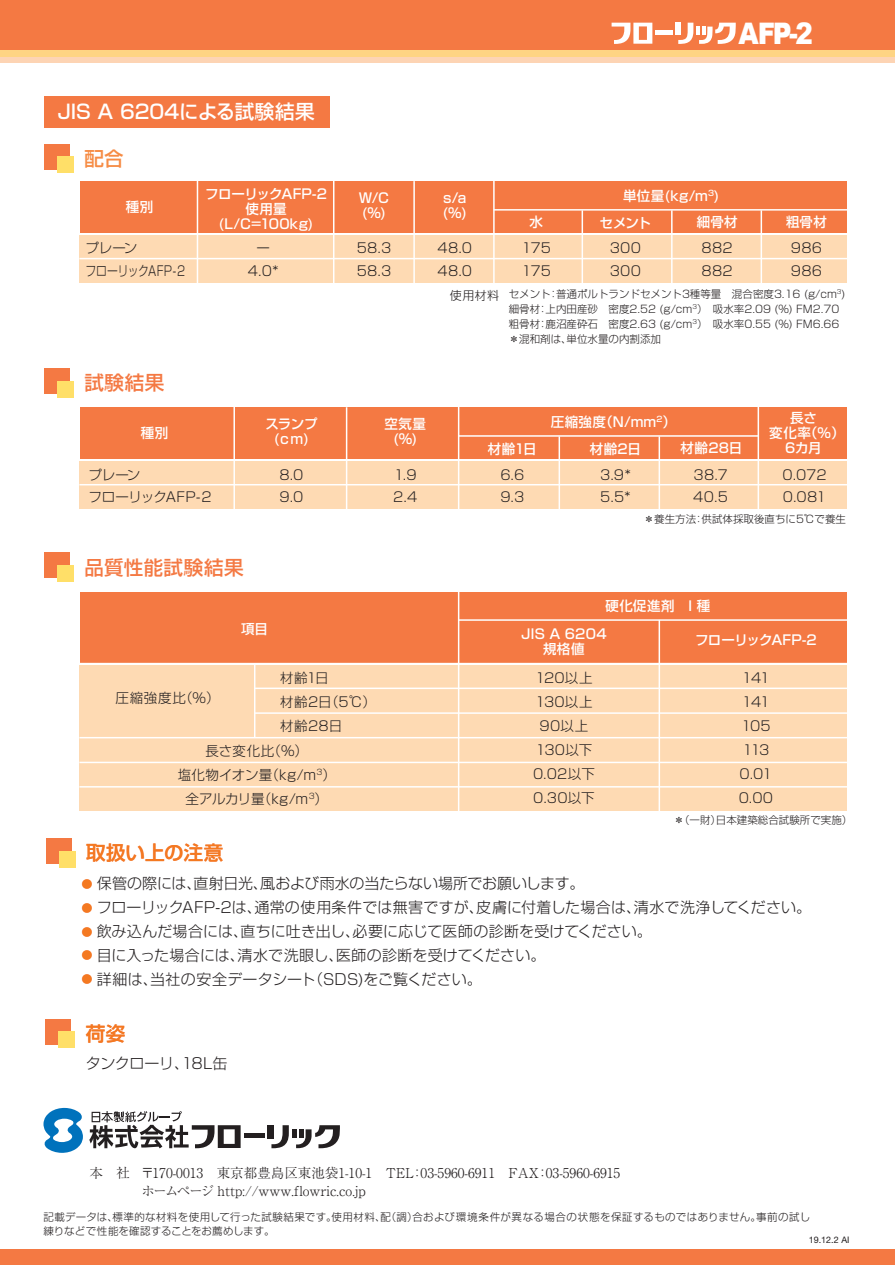
<style>
.page{position:relative;width:895px;height:1265px;background:#fff}
.page>*{position:absolute;margin:0;border:0;box-sizing:border-box;transform-origin:0 0}
.t1{font:900 29.7px "Arial";color:#fff;scale:.88 1}
.t2{font:500 19.5px "Shin Go Pro";letter-spacing:.015em;color:#f47943}
.t3{font:500 19.5px "Shin Go Pro";letter-spacing:-.01em;color:#fff}
.t4{font:500 19.5px "Shin Go Pro";color:#f68c45}
.t5{font:300 15px/24px "Shin Go Pro";letter-spacing:.005em;color:#231f20}
.t6{font:300 15px "Shin Go Pro";letter-spacing:-.02em;color:#231f20}
.t7{font:300 13.5px/22.5px "Shin Go Pro";letter-spacing:.01em;color:#231f20}
.t8{font:500 13.5px/15px "Shin Go Pro";letter-spacing:.01em;color:#fff;text-align:center}
.t9{font:300 13.5px/18px "Ryumin Pro";color:#231f20}
.t10{font:300 13.5px/24px "Shin Go Pro";letter-spacing:-.085em;color:#231f20}
.t11{font:300 13.5px/22.5px "Shin Go Pro";letter-spacing:-.01em;color:#231f20}
.t12{font:300 13.5px/22.5px "Shin Go Pro";letter-spacing:-.015em;color:#231f20}
.t13{font:300 13.5px "Shin Go Pro";letter-spacing:-.025em;color:#231f20}
.t14{font:500 13.5px "Shin Go Pro";letter-spacing:-.04em;color:#fff}
.t15{font:300 12px "Shin Go Pro";color:#231f20}
.t16{font:300 10.5px/15px "Shin Go Pro";color:#231f20}
.t17{font:300 10.5px/13.5px "Shin Go Pro";letter-spacing:.03em;color:#231f20}
.t18{font:10.5px/22.5px "Koz Go Pr 6 N";color:#f47943}
.t19{font:9px "Helvetica Neue";color:#231f20}
</style>
<div class="page">
<div style="left:0;top:0;width:895px;height:63px;background:#fdd4b4"></div>
<div style="left:0;top:0;width:895px;height:57px;background:#fed483"></div>
<div style="left:0;top:0;width:895px;height:49px;background:#f47943"></div>
<div style="left:0;top:1249px;width:895px;height:15px;background:#f47943"></div>
<hr style="left:655px;top:30px;width:17px;height:4px;background:#fff">
<div style="left:675px;top:23px;width:6px;height:12px;background:#fff"></div>
<svg style="left:678px;top:23px;width:58px;height:21px"></svg>
<svg style="left:612px;top:23px;width:40px;height:21px"></svg>
<div style="left:44px;top:97px;width:285px;height:31px;background:#f47943"></div>
<div style="left:44px;top:144px;width:25px;height:25px;background:#f47943"></div>
<div style="left:57px;top:157px;width:16px;height:16px;background:#ffdf68"></div>
<div style="left:46px;top:1019px;width:25px;height:25px;background:#f47943"></div>
<div style="left:59px;top:1031px;width:16px;height:16px;background:#ffdf68"></div>
<div style="left:79px;top:235px;width:767px;height:48px;background:#fedab3"></div>
<div style="left:80px;top:181px;width:766px;height:52px;background:#f47943"></div>
<hr style="left:582px;top:210px;width:1px;height:74px;background:#fff">
<hr style="left:761px;top:210px;width:1px;height:74px;background:#fff">
<hr style="left:671px;top:210px;width:2px;height:74px;background:#fff">
<hr style="left:493px;top:178px;width:2px;height:106px;background:#fff">
<hr style="left:413px;top:181px;width:2px;height:103px;background:#fff">
<hr style="left:333px;top:181px;width:1px;height:103px;background:#fff">
<hr style="left:197px;top:180px;width:1px;height:105px;background:#fff">
<hr style="left:494px;top:209px;width:353px;height:1px;background:#fff">
<hr style="left:79px;top:258px;width:768px;height:1px;background:#fff">
<div style="left:44px;top:369px;width:25px;height:25px;background:#f47943"></div>
<div style="left:57px;top:381px;width:16px;height:16px;background:#ffdf68"></div>
<div style="left:79px;top:461px;width:767px;height:48px;background:#fedab3"></div>
<div style="left:80px;top:407px;width:766px;height:52px;background:#f47943"></div>
<hr style="left:559px;top:436px;width:1px;height:74px;background:#fff">
<hr style="left:758px;top:406px;width:1px;height:104px;background:#fff">
<hr style="left:659px;top:436px;width:1px;height:74px;background:#fff">
<hr style="left:458px;top:404px;width:1px;height:106px;background:#fff">
<hr style="left:346px;top:407px;width:1px;height:103px;background:#fff">
<hr style="left:233px;top:406px;width:2px;height:105px;background:#fff">
<hr style="left:459px;top:435px;width:300px;height:1px;background:#fff">
<hr style="left:79px;top:484px;width:768px;height:1px;background:#fff">
<div style="left:44px;top:553px;width:25px;height:25px;background:#f47943"></div>
<div style="left:57px;top:565px;width:16px;height:16px;background:#ffdf68"></div>
<div style="left:79px;top:665px;width:767px;height:145px;background:#fedab3"></div>
<div style="left:80px;top:591px;width:766px;height:71px;background:#f47943"></div>
<hr style="left:659px;top:620px;width:1px;height:194px;background:#fff">
<hr style="left:458px;top:588px;width:1px;height:226px;background:#fff">
<hr style="left:254px;top:663px;width:1px;height:74px;background:#fff">
<hr style="left:459px;top:619px;width:388px;height:1px;background:#fff">
<hr style="left:255px;top:687px;width:592px;height:2px;background:#fff">
<hr style="left:254px;top:712px;width:593px;height:1px;background:#fff">
<hr style="left:79px;top:737px;width:768px;height:1px;background:#fff">
<hr style="left:79px;top:761px;width:768px;height:2px;background:#fff">
<hr style="left:79px;top:786px;width:768px;height:1px;background:#fff">
<div style="left:244px;top:1132px;width:21px;height:5px;background:#231f20"></div>
<svg style="left:271px;top:1125px;width:18px;height:23px"></svg>
<div style="left:268px;top:1125px;width:6px;height:13px;background:#231f20"></div>
<div style="left:292px;top:1129px;width:5px;height:8px;background:#231f20"></div>
<svg style="left:296px;top:1125px;width:44px;height:23px"></svg>
<svg style="left:43px;top:1107px;width:40px;height:45px"></svg>
<svg style="left:89px;top:1111px;width:152px;height:37px"></svg>
<div style="left:46px;top:838px;width:25px;height:25px;background:#f47943"></div>
<div style="left:59px;top:851px;width:16px;height:16px;background:#ffdf68"></div>
<h2 class="t3" style="left:57px;top:96px;width:259px">JIS A 6204による試験結果</h2>
<h2 class="t4" style="left:84px;top:142px;width:41px">配合</h2>
<h1 class="t1" style="left:738px;top:11px;width:86px">AFP-2</h1>
<p class="t8" style="left:205px;top:185px;width:123px">フローリックAFP-2使用量(L/C=100kg)</p>
<p class="t8" style="left:126px;top:197px;width:29px">種別</p>
<p class="t8" style="left:359px;top:189px;width:32px;text-align:left">W/C (%)</p>
<p class="t8" style="left:442px;top:189px;width:27px;text-align:left">s/a (%)</p>
<p class="t8" style="left:623px;top:186px;width:98px">単位量(kg/m<sup>3</sup>)</p>
<p class="t11" style="left:85px;top:235px;width:103px">プレーン<br>フローリックAFP-２</p>
<p class="t7" style="left:248px;top:235px;width:32px;text-align:center">ー<br>4.0*</p>
<p class="t7" style="left:357px;top:235px;width:36px">58.3<br>58.3</p>
<p class="t7" style="left:437px;top:235px;width:36px">48.0<br>48.0</p>
<p class="t8" style="left:697px;top:213px;width:43px">細骨材</p>
<p class="t8" style="left:786px;top:213px;width:42px">粗骨材</p>
<p class="t8" style="left:530px;top:213px;width:15px">水</p>
<p class="t7" style="left:522px;top:235px;width:31px">175<br>175</p>
<p class="t8" style="left:600px;top:214px;width:53px">セメント</p>
<p class="t7" style="left:610px;top:235px;width:33px">300<br>300</p>
<p class="t7" style="left:702px;top:235px;width:33px">882<br>882</p>
<p class="t7" style="left:791px;top:235px;width:33px">986<br>986</p>
<p class="t15" style="left:450px;top:285px;width:51px">使用材料</p>
<p class="t16" style="left:509px;top:285px;width:338px">セメント：普通ポルトランドセメント3種等量　混合密度3.16 (g/cm<sup>3</sup>)細骨材：上内田産砂　密度2.52 (g/cm<sup>3</sup>）　吸水率2.09 (%) FM2.70粗骨材：鹿沼産砕石　密度2.63 (g/cm<sup>3</sup>）　吸水率0.55 (%) FM6.66＊混和剤は、単位水量の内割添加</p>
<h2 class="t2" style="left:84px;top:367px;width:81px">試験結果</h2>
<p class="t8" style="left:141px;top:423px;width:29px">種別</p>
<p class="t8" style="left:265px;top:415px;width:54px">スランプ(ｃｍ)</p>
<p class="t8" style="left:384px;top:415px;width:43px">空気量(%)</p>
<p class="t8" style="left:551px;top:412px;width:127px">圧縮強度（N/mm<sup>2</sup>）</p>
<p class="t12" style="left:88px;top:461px;width:126px">プレーン<br>フローリックAFP-２</p>
<p class="t7" style="left:279px;top:461px;width:26px">8.0<br>9.0</p>
<p class="t7" style="left:393px;top:461px;width:26px">1.9<br>2.4</p>
<p class="t8" style="left:769px;top:408px;width:77px">長さ<br>変化率（％）<br>6カ月</p>
<p class="t8" style="left:680px;top:439px;width:63px">材齢28日</p>
<p class="t8" style="left:488px;top:439px;width:50px">材齢1日</p>
<p class="t7" style="left:500px;top:461px;width:25px">6.6<br>9.3</p>
<p class="t8" style="left:590px;top:440px;width:53px">材齢2日</p>
<p class="t7" style="left:600px;top:461px;width:32px">3.9*<br>5.5*</p>
<p class="t7" style="left:693px;top:461px;width:36px">38.7<br>40.5</p>
<p class="t7" style="left:782px;top:461px;width:46px">0.072<br>0.081</p>
<h2 class="t2" style="left:84px;top:551px;width:161px">品質性能試験結果</h2>
<p class="t16" style="left:644px;top:510px;width:204px">＊養生方法：供試体採取後直ちに5℃で養生</p>
<p class="t8" style="left:605px;top:596px;width:106px">硬化促進剤　I 種</p>
<p class="t8" style="left:241px;top:619px;width:28px">項目</p>
<p class="t8" style="left:521px;top:624px;width:87px">JIS A 6204規格値</p>
<p class="t14" style="left:695px;top:628px;width:123px">フローリックAFP-2</p>
<p class="t7" style="left:280px;top:665px;width:50px">材齢1日</p>
<p class="t7" style="left:280px;top:689px;width:97px">材齢2日（5℃）</p>
<p class="t7" style="left:280px;top:713px;width:64px">材齢28日</p>
<p class="t7" style="left:206px;top:737px;width:104px">長さ変化比（％）</p>
<p class="t7" style="left:178px;top:761px;width:160px">塩化物イオン量（kg/m<sup>3</sup>）</p>
<p class="t13" style="left:186px;top:787px;width:144px">全アルカリ量（kg/m<sup>3</sup>）</p>
<p class="t7" style="left:116px;top:685px;width:105px">圧縮強度比（％）</p>
<p class="t7" style="left:533px;top:664px;width:63px;line-height:24px;text-align:center">120以上<br>130以上<br>90以上<br>130以下<br>0.02以下<br>0.30以下</p>
<p class="t10" style="left:739px;top:664px;width:36px">141<br>141<br>105<br>113<br>0.01<br>0.00</p>
<p class="t16" style="left:674px;top:811px;width:180px">＊（一財）日本建築総合試験所で実施）</p>
<h2 class="t2" style="left:86px;top:836px;width:139px">取扱い上の注意</h2>
<p class="t5" style="left:97px;top:869px;width:716px">保管の際には、直射日光、風および雨水の当たらない場所でお願いします。<br>フローリックAFP-2は、通常の使用条件では無害ですが、皮膚に付着した場合は、清水で洗浄してください。飲み込んだ場合には、直ちに吐き出し、必要に応じて医師の診断を受けてください。<br>目に入った場合には、清水で洗眼し、医師の診断を受けてください。<br>詳細は、当社の安全データシート（SDS)をご覧ください。</p>
<p class="t18" style="left:82px;top:873px;width:12px">●</p>
<p class="t18" style="left:82px;top:897px;width:12px">●</p>
<p class="t18" style="left:82px;top:921px;width:12px">● ●</p>
<p class="t18" style="left:82px;top:968px;width:12px">●</p>
<h2 class="t2" style="left:86px;top:1017px;width:41px">荷姿</h2>
<p class="t6" style="left:86px;top:1050px;width:143px">タンクローリ、18L缶</p>
<p class="t9" style="left:90px;top:1163px;width:42px">本　社</p>
<p class="t9" style="left:141px;top:1163px;width:481px">〒170-0013　東京都豊島区東池袋1-10-1　TEL：03-5960-6911　FAX：03-5960-6915ホームページ http://www.flowric.co.jp</p>
<p class="t17" style="left:43px;top:1208px;width:768px">記載データは、標準的な材料を使用して行った試験結果です。使用材料、配（調）合および環境条件が異なる場合の状態を保証するものではありません。事前の試し練りなどで性能を確認することをお薦めします。</p>
<p class="t19" style="left:809px;top:1234px;width:42px">19.12.2 AI</p>
</div>
